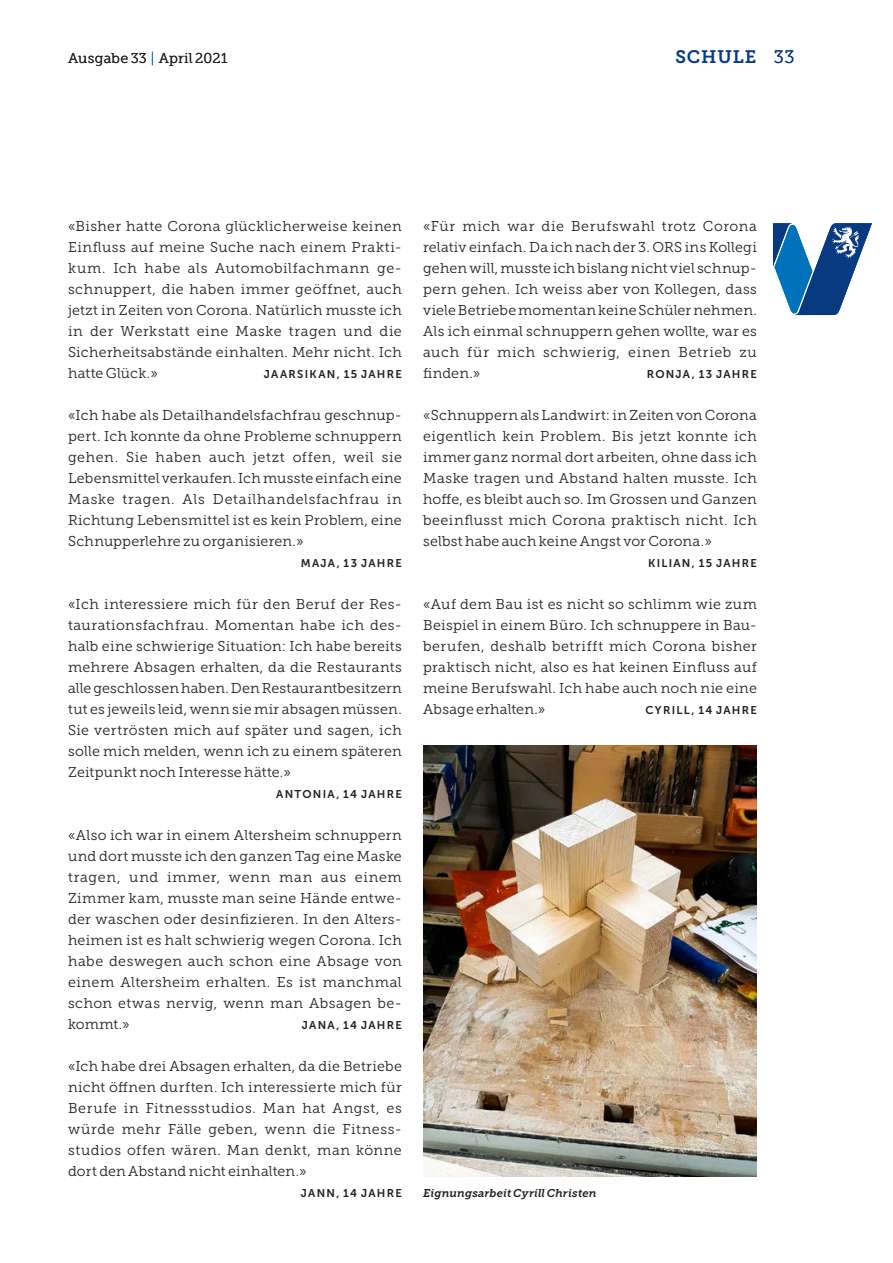
<style>
.page{position:relative;width:893px;height:1263px;background:#fff}
.page>*{position:absolute;margin:0;border:0;box-sizing:border-box;transform-origin:0 0}
.t1{font:18px "Museo Slab 700";letter-spacing:.05em;color:#083a82}
.t2{font:14.25px/21px "Museo Slab 300";letter-spacing:.025em;color:#231f20;text-align:justify}
.t3{font:11.25px "Museo Sans 700";letter-spacing:.11em;color:#231f20}
.t4{font:italic 11.25px "Museo Slab 700";letter-spacing:.015em;color:#231f20}
.s1{color:#0072bc}
.s2{font-family:"Museo Slab 300"}
</style>
<div class="page">
<svg style="left:774px;top:223px;width:98px;height:92px"></svg>
<img style="left:423px;top:745px;width:334px;height:431px">
<p class="t2" style="left:68px;top:48px;width:161px">Ausgabe 33 <span class="s1">|</span> April 2021</p>
<p class="t1" style="left:675px;top:47px;width:121px">SCHULE <span class="s2">33</span></p>
<p class="t2" style="left:68px;top:216px;width:335px">«Bisher hatte Corona glücklicherweise keinen Einfluss auf meine Suche nach einem Prakti&shy;kum. Ich habe als Automobilfachmann ge&shy;schnuppert, die haben immer geöffnet, auch jetzt in Zeiten von Corona. Natürlich musste ich in der Werkstatt eine Maske tragen und die Sicherheitsabstände einhalten. Mehr nicht. Ich hatte Glück.»</p>
<p class="t3" style="left:264px;top:368px;width:139px">JAARSIKAN, 15 JAHRE</p>
<p class="t2" style="left:68px;top:405px;width:335px">«Ich habe als Detailhandelsfachfrau geschnup&shy;pert. Ich konnte da ohne Probleme schnuppern gehen. Sie haben auch jetzt offen, weil sie Lebensmittel verkaufen. Ich musste einfach eine Maske tragen. Als Detailhandelsfachfrau in Richtung Lebensmittel ist es kein Problem, eine Schnupperlehre zu organisieren.»</p>
<p class="t3" style="left:301px;top:557px;width:103px">MAJA, 13 JAHRE</p>
<p class="t2" style="left:68px;top:594px;width:335px;text-align:left">«Ich interessiere mich für den Beruf der Res&shy;taurationsfachfrau. Momentan habe ich des&shy;halb eine schwierige Situation: Ich habe bereits mehrere Absagen erhalten, da die Restaurants alle geschlossen haben. Den Restaurantbesitzern tut es jeweils leid, wenn sie mir absagen müssen.<br>Sie vertrösten mich auf später und sagen, ich solle mich melden, wenn ich zu einem späteren Zeitpunkt noch Interesse hätte.»</p>
<p class="t3" style="left:276px;top:788px;width:127px">ANTONIA, 14 JAHRE</p>
<p class="t2" style="left:68px;top:825px;width:335px">«Also ich war in einem Altersheim schnuppern und dort musste ich den ganzen Tag eine Maske tragen, und immer, wenn man aus einem Zimmer kam, musste man seine Hände entwe&shy;der waschen oder desinfizieren. In den Alters&shy;heimen ist es halt schwierig wegen Corona. Ich habe deswegen auch schon eine Absage von einem Altersheim erhalten. Es ist manchmal schon etwas nervig, wenn man Absagen be&shy;kommt.»</p>
<p class="t3" style="left:302px;top:1019px;width:101px">JANA, 14 JAHRE</p>
<p class="t2" style="left:68px;top:1056px;width:335px;text-align:left">«Ich habe drei Absagen erhalten, da die Betriebe nicht öffnen durften. Ich interessierte mich für Berufe in Fitnessstudios. Man hat Angst, es würde mehr Fälle geben, wenn die Fitness--- studios offen wären. Man denkt, man könne dort den Abstand nicht einhalten.»</p>
<p class="t3" style="left:301px;top:1187px;width:102px">JANN, 14 JAHRE</p>
<p class="t2" style="left:423px;top:216px;width:335px">«Für mich war die Berufswahl trotz Corona relativ einfach. Da ich nach der 3. ORS ins Kollegi gehen will, musste ich bislang nicht viel schnup&shy;pern gehen. Ich weiss aber von Kollegen, dass viele Betriebe momentan keine Schüler nehmen.<br>Als ich einmal schnuppern gehen wollte, war es auch für mich schwierig, einen Betrieb zu finden.»</p>
<p class="t3" style="left:647px;top:368px;width:112px">RONJA, 13 JAHRE</p>
<p class="t2" style="left:423px;top:405px;width:335px">«Schnuppern als Landwirt: in Zeiten von Corona eigentlich kein Problem. Bis jetzt konnte ich immer ganz normal dort arbeiten, ohne dass ich Maske tragen und Abstand halten musste. Ich hoffe, es bleibt auch so. Im Grossen und Ganzen beeinflusst mich Corona praktisch nicht. Ich selbst habe auch keine Angst vor Corona.»</p>
<p class="t3" style="left:648px;top:557px;width:110px">KILIAN, 15 JAHRE</p>
<p class="t2" style="left:423px;top:594px;width:335px">«Auf dem Bau ist es nicht so schlimm wie zum Beispiel in einem Büro. Ich schnuppere in Bau&shy;berufen, deshalb betrifft mich Corona bisher praktisch nicht, also es hat keinen Einfluss auf meine Berufswahl. Ich habe auch noch nie eine Absage erhalten.»</p>
<p class="t3" style="left:646px;top:704px;width:113px">CYRILL, 14 JAHRE</p>
<p class="t4" style="left:423px;top:1187px;width:175px">Eignungsarbeit Cyrill Christen</p>
</div>
